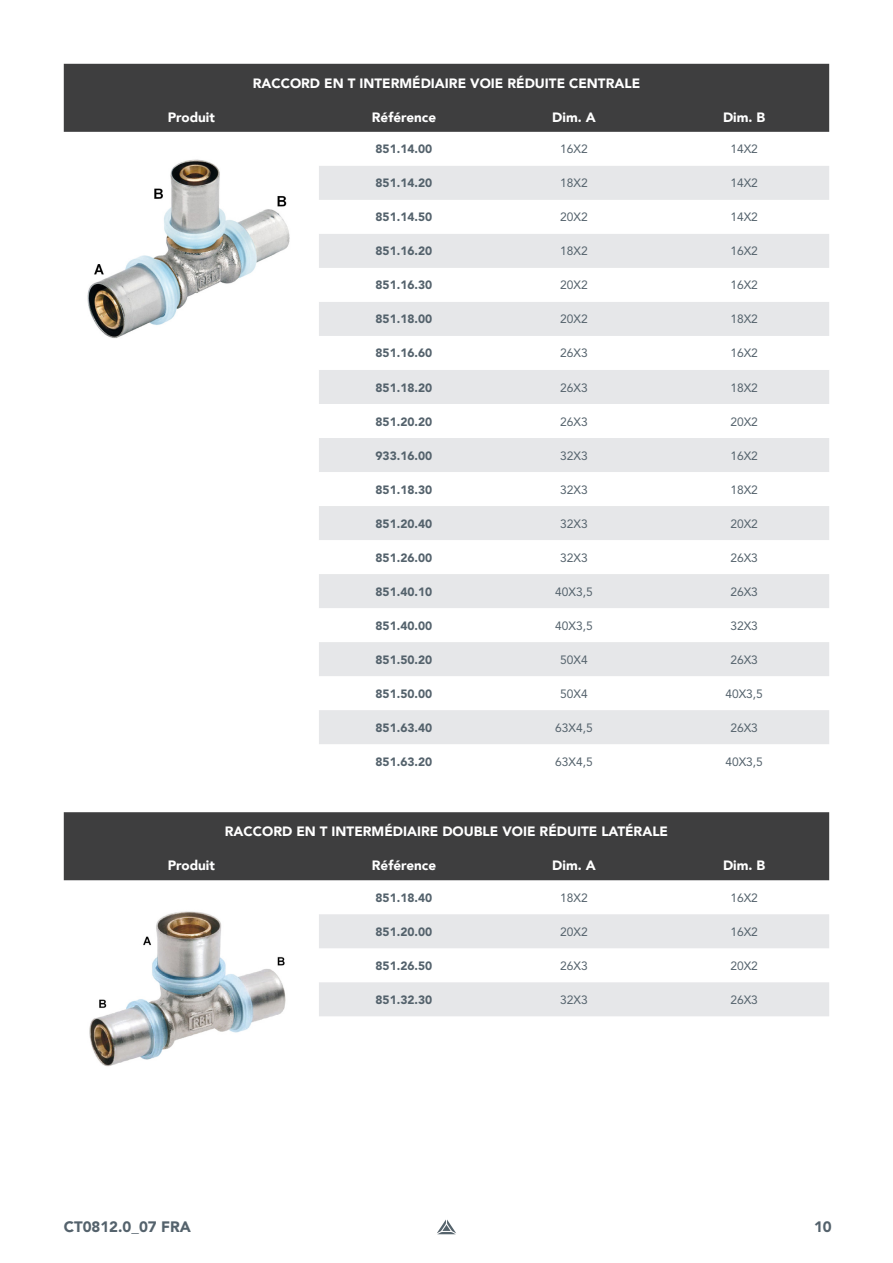
<style>
.page{position:relative;width:893px;height:1263px;background:#fff}
.page>*{position:absolute;margin:0;border:0;box-sizing:border-box;transform-origin:0 0}
.t1{font:900 15px "Avenir LT Pro";color:#54626c}
.t2{font:900 13.5px "Avenir";color:#fff}
.t3{font:900 12px "Avenir LT Pro";color:#54626c}
.t4{font:12px "Avenir LT Pro";color:#54626c}
</style>
<div class="page">
<svg style="left:437px;top:1219px;width:19px;height:15px"></svg>
<div style="left:64px;top:64px;width:765px;height:68px;background:#3e3e3f"></div>
<svg style="left:319px;top:166px;width:510px;height:578px;fill:#e6e7e9"></svg>
<div style="left:64px;top:812px;width:765px;height:68px;background:#3e3e3f"></div>
<svg style="left:319px;top:914px;width:510px;height:102px;fill:#e6e7e9"></svg>
<img style="left:87px;top:159px;width:203px;height:179px">
<img style="left:89px;top:911px;width:197px;height:156px">
<p class="t2" style="left:253px;top:71px;width:389px">RACCORD EN T INTERMÉDIAIRE VOIE RÉDUITE CENTRALE</p>
<p class="t2" style="left:168px;top:105px;width:49px">Produit</p>
<p class="t2" style="left:372px;top:105px;width:66px">Référence</p>
<p class="t2" style="left:552px;top:105px;width:45px">Dim. A</p>
<p class="t2" style="left:723px;top:105px;width:44px">Dim. B</p>
<p class="t3" style="left:376px;top:142px;width:58px">851.14.00</p>
<p class="t4" style="left:560px;top:142px;width:29px">16X2</p>
<p class="t4" style="left:730px;top:142px;width:29px">14X2</p>
<p class="t3" style="left:376px;top:176px;width:58px">851.14.20</p>
<p class="t4" style="left:560px;top:176px;width:29px">18X2</p>
<p class="t4" style="left:730px;top:176px;width:29px">14X2</p>
<p class="t3" style="left:376px;top:210px;width:58px">851.14.50</p>
<p class="t4" style="left:560px;top:210px;width:29px">20X2</p>
<p class="t4" style="left:730px;top:210px;width:29px">14X2</p>
<p class="t3" style="left:376px;top:244px;width:58px">851.16.20</p>
<p class="t4" style="left:560px;top:244px;width:29px">18X2</p>
<p class="t4" style="left:730px;top:244px;width:29px">16X2</p>
<p class="t3" style="left:376px;top:278px;width:58px">851.16.30</p>
<p class="t4" style="left:560px;top:278px;width:29px">20X2</p>
<p class="t4" style="left:730px;top:278px;width:29px">16X2</p>
<p class="t3" style="left:376px;top:312px;width:58px">851.18.00</p>
<p class="t4" style="left:560px;top:312px;width:29px">20X2</p>
<p class="t4" style="left:730px;top:312px;width:29px">18X2</p>
<p class="t3" style="left:376px;top:346px;width:58px">851.16.60</p>
<p class="t4" style="left:560px;top:346px;width:29px">26X3</p>
<p class="t4" style="left:730px;top:346px;width:29px">16X2</p>
<p class="t3" style="left:376px;top:380px;width:58px">851.18.20</p>
<p class="t4" style="left:560px;top:380px;width:29px">26X3</p>
<p class="t4" style="left:730px;top:380px;width:29px">18X2</p>
<p class="t3" style="left:376px;top:414px;width:58px">851.20.20</p>
<p class="t4" style="left:560px;top:414px;width:29px">26X3</p>
<p class="t4" style="left:730px;top:414px;width:29px">20X2</p>
<p class="t3" style="left:376px;top:448px;width:58px">933.16.00</p>
<p class="t4" style="left:560px;top:448px;width:29px">32X3</p>
<p class="t4" style="left:730px;top:448px;width:29px">16X2</p>
<p class="t3" style="left:376px;top:482px;width:58px">851.18.30</p>
<p class="t4" style="left:560px;top:482px;width:29px">32X3</p>
<p class="t4" style="left:730px;top:482px;width:29px">18X2</p>
<p class="t3" style="left:376px;top:516px;width:58px">851.20.40</p>
<p class="t4" style="left:560px;top:516px;width:29px">32X3</p>
<p class="t4" style="left:730px;top:516px;width:29px">20X2</p>
<p class="t3" style="left:376px;top:550px;width:58px">851.26.00</p>
<p class="t4" style="left:560px;top:550px;width:29px">32X3</p>
<p class="t4" style="left:730px;top:550px;width:29px">26X3</p>
<p class="t3" style="left:376px;top:584px;width:58px">851.40.10</p>
<p class="t4" style="left:555px;top:584px;width:39px">40X3,5</p>
<p class="t4" style="left:730px;top:584px;width:29px">26X3</p>
<p class="t3" style="left:376px;top:618px;width:58px">851.40.00</p>
<p class="t4" style="left:555px;top:618px;width:39px">40X3,5</p>
<p class="t4" style="left:730px;top:618px;width:29px">32X3</p>
<p class="t3" style="left:376px;top:652px;width:58px">851.50.20</p>
<p class="t4" style="left:560px;top:652px;width:29px">50X4</p>
<p class="t4" style="left:730px;top:652px;width:29px">26X3</p>
<p class="t3" style="left:376px;top:686px;width:58px">851.50.00</p>
<p class="t4" style="left:560px;top:686px;width:29px">50X4</p>
<p class="t4" style="left:725px;top:686px;width:39px">40X3,5</p>
<p class="t3" style="left:376px;top:720px;width:58px">851.63.40</p>
<p class="t4" style="left:555px;top:720px;width:39px">63X4,5</p>
<p class="t4" style="left:730px;top:720px;width:29px">26X3</p>
<p class="t3" style="left:376px;top:754px;width:58px">851.63.20</p>
<p class="t4" style="left:555px;top:754px;width:39px">63X4,5</p>
<p class="t4" style="left:725px;top:754px;width:39px">40X3,5</p>
<p class="t2" style="left:225px;top:820px;width:445px">RACCORD EN T INTERMÉDIAIRE DOUBLE VOIE RÉDUITE LATÉRALE</p>
<p class="t2" style="left:168px;top:854px;width:49px">Produit</p>
<p class="t2" style="left:372px;top:854px;width:66px">Référence</p>
<p class="t2" style="left:552px;top:854px;width:45px">Dim. A</p>
<p class="t2" style="left:723px;top:854px;width:44px">Dim. B</p>
<p class="t3" style="left:376px;top:890px;width:58px">851.18.40</p>
<p class="t4" style="left:560px;top:890px;width:29px">18X2</p>
<p class="t4" style="left:730px;top:890px;width:29px">16X2</p>
<p class="t3" style="left:376px;top:924px;width:58px">851.20.00</p>
<p class="t4" style="left:560px;top:924px;width:29px">20X2</p>
<p class="t4" style="left:730px;top:924px;width:29px">16X2</p>
<p class="t3" style="left:376px;top:958px;width:58px">851.26.50</p>
<p class="t4" style="left:560px;top:958px;width:29px">26X3</p>
<p class="t4" style="left:730px;top:958px;width:29px">20X2</p>
<p class="t3" style="left:376px;top:992px;width:58px">851.32.30</p>
<p class="t4" style="left:560px;top:992px;width:29px">32X3</p>
<p class="t4" style="left:730px;top:992px;width:29px">26X3</p>
<p class="t1" style="left:64px;top:1218px;width:129px">CT0812.0_07 FRA</p>
<p class="t1" style="left:814px;top:1218px;width:19px">10</p>
</div>
